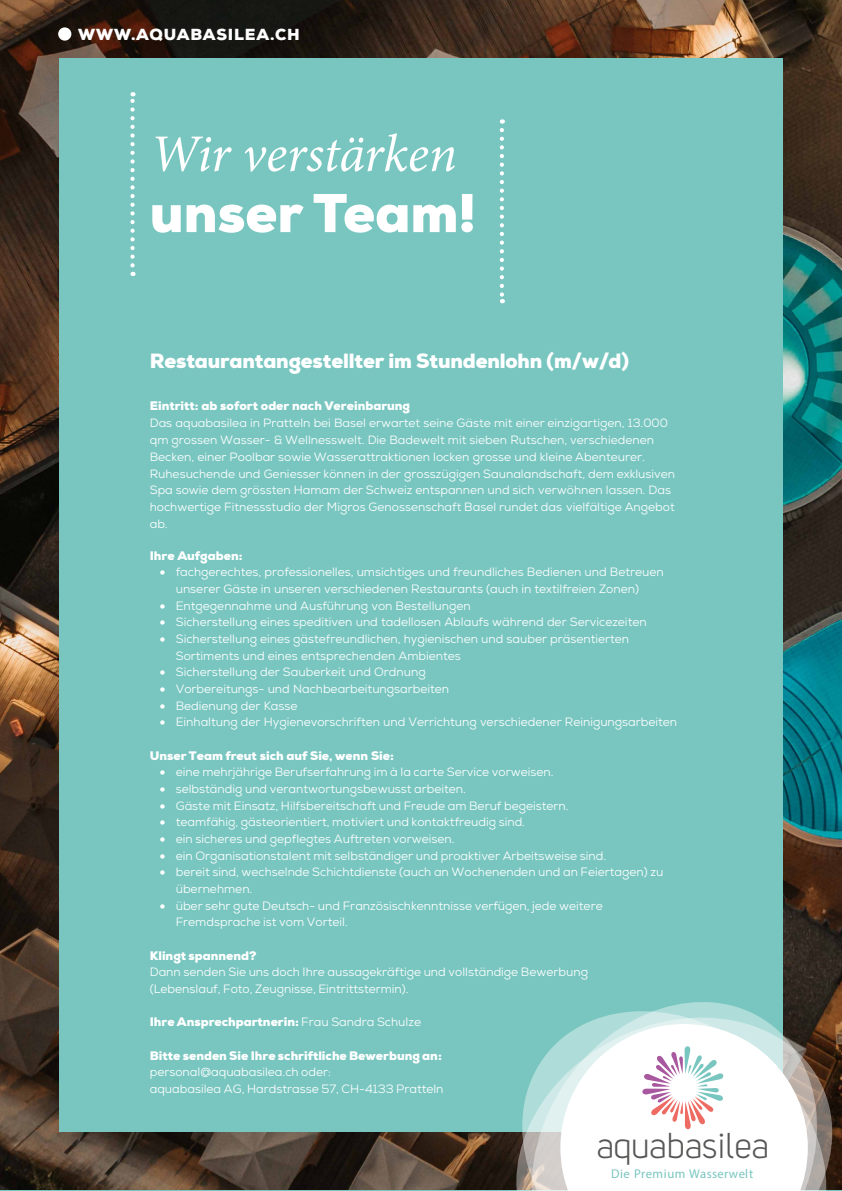
<style>
.page{position:relative;width:842px;height:1191px;background:#fff}
.page>*{position:absolute;margin:0;border:0;box-sizing:border-box;transform-origin:0 0}
.t1{font:italic 52.8px "Minion Pro";letter-spacing:-.01em;color:#fff}
.t2{font:900 52.8px "Nexa";color:#fff}
.t3{font:35.4px "Uni Sans";color:#575756}
.t4{font:900 20px "Nexa";letter-spacing:-.01em;color:#fff}
.t5{font:900 15.5px "Nexa";letter-spacing:.055em;color:#fff}
.t6{font:12.7px "Myriad Pro";letter-spacing:.04em;color:#79c6c0}
.t7{font:12px/16.8px "Nexa";color:#fff}
.t8{font:900 12px "Nexa";color:#fff}
.s1{font-weight:400}
</style>
<div class="page">
<img style="left:1px;top:0;width:841px;height:1189px">
<div style="left:58px;top:27px;width:13px;height:14px;background:#fff;border-radius:50%"></div>
<div style="left:59px;top:59px;width:724px;height:1073px;background:#79c6c0"></div>
<svg style="left:783px;top:980px;width:51px;height:18px"></svg>
<svg style="left:495px;top:998px;width:347px;height:193px"></svg>
<svg style="left:642px;top:1046px;width:82px;height:83px;background:#eadfe4"></svg>
<svg style="left:130px;top:92px;width:5px;height:173px"></svg>
<svg style="left:500px;top:130px;width:4px;height:173px"></svg>
<p class="t5" style="left:78px;top:24px;width:223px">WWW.AQUABASILEA.CH</p>
<h1 class="t1" style="left:150px;top:118px;width:309px">Wir verstärken</h1>
<h1 class="t2" style="left:150px;top:178px;width:328px">unser Team!</h1>
<h3 class="t4" style="left:150px;top:348px;width:481px">Restaurantangestellter im Stundenlohn (m/w/d)</h3>
<p class="t8" style="left:150px;top:398px;width:262px">Eintritt: ab sofort oder nach Vereinbarung</p>
<p class="t7" style="left:150px;top:414px;width:527px">Das aquabasilea in Pratteln bei Basel erwartet seine Gäste mit einer einzigartigen, 13.000 qm grossen Wasser- &amp; Wellnesswelt. Die Badewelt mit sieben Rutschen, verschiedenen Becken, einer Poolbar sowie Wasserattraktionen locken grosse und kleine Abenteurer.<br>Ruhesuchende und Geniesser können in der grosszügigen Saunalandschaft, dem exklusiven Spa sowie dem grössten Hamam der Schweiz entspannen und sich verwöhnen lassen. Das hochwertige Fitnessstudio der Migros Genossenschaft Basel rundet das vielfältige Angebot ab.</p>
<p class="t8" style="left:150px;top:548px;width:94px">Ihre Aufgaben:</p>
<p class="t7" style="left:176px;top:564px;width:489px;text-indent:-16px">• fachgerechtes, professionelles, umsichtiges und freundliches Bedienen und Betreuen unserer Gäste in unseren verschiedenen Restaurants (auch in textilfreien Zonen)</p>
<p class="t7" style="left:160px;top:597px;width:312px">• Entgegennahme und Ausführung von Bestellungen</p>
<p class="t7" style="left:160px;top:614px;width:488px">• Sicherstellung eines speditiven und tadellosen Ablaufs während der Servicezeiten</p>
<p class="t7" style="left:176px;top:630px;width:455px;text-indent:-16px">• Sicherstellung eines gästefreundlichen, hygienischen und sauber präsentierten<br>Sortiments und eines entsprechenden Ambientes</p>
<p class="t7" style="left:160px;top:664px;width:267px">• Sicherstellung der Sauberkeit und Ordnung</p>
<p class="t7" style="left:160px;top:680px;width:291px">• Vorbereitungs- und Nachbearbeitungsarbeiten</p>
<p class="t7" style="left:160px;top:697px;width:139px">• Bedienung der Kasse</p>
<p class="t7" style="left:160px;top:714px;width:519px">• Einhaltung der Hygienevorschriften und Verrichtung verschiedener Reinigungsarbeiten</p>
<p class="t8" style="left:150px;top:747px;width:246px">Unser Team freut sich auf Sie, wenn Sie:</p>
<p class="t7" style="left:160px;top:764px;width:395px">• eine mehrjährige Berufserfahrung im à la carte Service vorweisen.</p>
<p class="t7" style="left:160px;top:780px;width:308px">• selbständig und verantwortungsbewusst arbeiten.</p>
<p class="t7" style="left:160px;top:797px;width:410px">• Gäste mit Einsatz, Hilfsbereitschaft und Freude am Beruf begeistern.</p>
<p class="t7" style="left:160px;top:814px;width:367px">• teamfähig, gästeorientiert, motiviert und kontaktfreudig sind.</p>
<p class="t7" style="left:160px;top:830px;width:296px">• ein sicheres und gepflegtes Auftreten vorweisen.</p>
<p class="t7" style="left:160px;top:847px;width:448px">• ein Organisationstalent mit selbständiger und proaktiver Arbeitsweise sind.</p>
<p class="t7" style="left:176px;top:864px;width:489px;text-indent:-16px">• bereit sind, wechselnde Schichtdienste (auch an Wochenenden und an Feiertagen) zu übernehmen.</p>
<p class="t7" style="left:176px;top:897px;width:428px;text-indent:-16px">• über sehr gute Deutsch- und Französischkenntnisse verfügen, jede weitere<br>Fremdsprache ist vom Vorteil.</p>
<p class="t8" style="left:150px;top:947px;width:108px">Klingt spannend?</p>
<p class="t7" style="left:150px;top:964px;width:440px">Dann senden Sie uns doch Ihre aussagekräftige und vollständige Bewerbung (Lebenslauf, Foto, Zeugnisse, Eintrittstermin).</p>
<p class="t8" style="left:150px;top:1014px;width:273px">Ihre Ansprechpartnerin: <span class="s1">Frau Sandra Schulze</span></p>
<p class="t8" style="left:150px;top:1047px;width:294px">Bitte senden Sie Ihre schriftliche Bewerbung an:</p>
<p class="t7" style="left:150px;top:1064px;width:295px">personal@aquabasilea.ch oder:<br>aquabasilea AG, Hardstrasse 57, CH-4133 Pratteln</p>
<h2 class="t3" style="left:597px;top:1125px;width:174px">aquabasilea</h2>
<p class="t6" style="left:611px;top:1165px;width:144px">Die Premium Wasserwelt</p>
</div>
